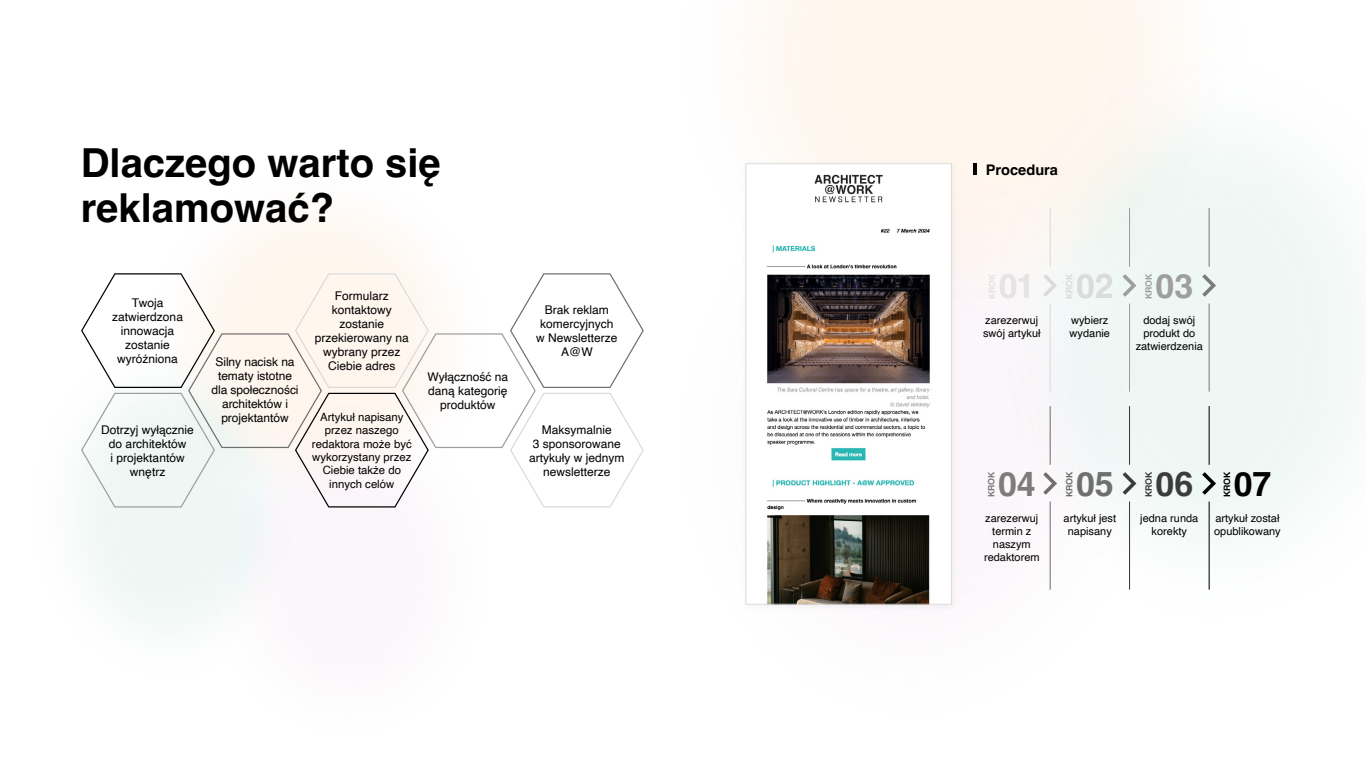
<style>
.page{position:relative;width:1366px;height:768px;background:#fff}
.page>*{position:absolute;margin:0;border:0;box-sizing:border-box;transform-origin:0 0}
.t1{font:700 40px/45px "Helvetica";color:#000}
.t2{font:700 34px "Helvetica";color:#e4e4e4}
.t3{font:700 34px "Helvetica";color:#dbdbdb}
.t4{font:700 34px "Helvetica";color:#9e9e9d}
.t5{font:700 34px "Helvetica";color:#7d7c7c}
.t6{font:700 34px "Helvetica";color:#706f6f}
.t7{font:700 34px "Helvetica";color:#3c3c3b}
.t8{font:700 34px "Helvetica";color:#000}
.t9{font:700 14.6px "Helvetica";color:#000}
.t10{font:12px/14px "Helvetica";color:#000;text-align:center}
.t11{font:11.4px/13.3px "Helvetica";color:#000;text-align:center}
.t12{font:11px/13px "Helvetica";color:#000;text-align:center}
.t13{font:700 8.8px "Helvetica";color:#e4e4e4}
.t14{font:700 8.8px "Helvetica";color:#dbdbdb}
.t15{font:700 8.8px "Helvetica";color:#9e9e9d}
.t16{font:700 8.8px "Helvetica";color:#7d7c7c}
.t17{font:700 8.8px "Helvetica";color:#706f6f}
.t18{font:700 8.8px "Helvetica";color:#3c3c3b}
.t19{font:700 8.8px "Helvetica";color:#000}
</style>
<div class="page">
<img style="left:767px;top:0;width:591px;height:590px">
<svg style="left:1043px;top:274px;width:14px;height:23px"></svg>
<hr style="left:1050px;top:208px;width:1px;height:59px;background:#dbdbdb">
<hr style="left:1050px;top:304px;width:1px;height:88px;background:#dbdbdb">
<svg style="left:1043px;top:472px;width:14px;height:23px"></svg>
<hr style="left:1050px;top:406px;width:1px;height:59px;background:#706f6f">
<hr style="left:1050px;top:502px;width:1px;height:88px;background:#706f6f">
<svg style="left:1123px;top:274px;width:13px;height:23px"></svg>
<hr style="left:1129px;top:208px;width:1px;height:59px;background:#9e9e9d">
<hr style="left:1129px;top:304px;width:1px;height:88px;background:#9e9e9d">
<svg style="left:1123px;top:472px;width:13px;height:23px"></svg>
<hr style="left:1129px;top:406px;width:1px;height:59px;background:#3c3c3b">
<hr style="left:1129px;top:502px;width:1px;height:88px;background:#3c3c3b">
<svg style="left:1202px;top:274px;width:14px;height:23px"></svg>
<svg style="left:1202px;top:472px;width:14px;height:23px"></svg>
<div style="left:741px;top:158px;width:218px;height:454px;background:#000;opacity:.05"></div>
<img style="left:748px;top:173px;width:202px;height:430px">
<div style="left:746px;top:163px;width:206px;height:442px;border:1px solid #dbdbdb"></div>
<svg style="left:974px;top:164px;width:3px;height:11px"></svg>
<hr style="left:1209px;top:208px;width:1px;height:59px;background:#7d7c7c">
<hr style="left:1209px;top:304px;width:1px;height:88px;background:#7d7c7c">
<hr style="left:1209px;top:406px;width:1px;height:59px;background:#000">
<hr style="left:1209px;top:502px;width:1px;height:88px;background:#000">
<svg style="left:80px;top:272px;width:564px;height:236px"></svg>
<h1 class="t1" style="left:81px;top:145px;width:362px">Dlaczego warto się reklamować?</h1>
<p class="t10" style="left:112px;top:296px;width:72px">Twoja zatwierdzona innowacja zostanie wyróżniona</p>
<p class="t10" style="left:101px;top:423px;width:94px">Dotrzyj wyłącznie do architektów<br>i projektantów wnętrz</p>
<p class="t10" style="left:211px;top:355px;width:89px">Silny nacisk na tematy istotne dla społeczności architektów i projektantów</p>
<p class="t10" style="left:315px;top:289px;width:95px">Formularz kontaktowy zostanie przekierowany na wybrany przez<br>Ciebie adres</p>
<p class="t11" style="left:312px;top:411px;width:101px">Artykuł napisany przez naszego redaktora może być wykorzystany przez<br>Ciebie także do innych celów</p>
<p class="t10" style="left:428px;top:370px;width:82px">Wyłączność na daną kategorię produktów</p>
<p class="t10" style="left:536px;top:303px;width:83px">Brak reklam komercyjnych w Newsletterze<br>A@W</p>
<p class="t10" style="left:529px;top:423px;width:97px">Maksymalnie<br>3 sponsorowane artykuły w jednym newsletterze</p>
<p class="t9" style="left:986px;top:161px;width:74px">Procedura</p>
<p class="t13" style="left:987px;top:299px;width:27px;rotate:-90deg">KROK</p>
<h2 class="t2" style="left:999px;top:265px;width:38px">01</h2>
<p class="t14" style="left:1064px;top:299px;width:27px;rotate:-90deg">KROK</p>
<h2 class="t3" style="left:1076px;top:265px;width:39px">02</h2>
<p class="t15" style="left:1143px;top:299px;width:27px;rotate:-90deg">KROK</p>
<h2 class="t4" style="left:1156px;top:265px;width:39px">03</h2>
<p class="t12" style="left:983px;top:314px;width:59px;text-align:left">zarezerwuj swój artykuł</p>
<p class="t12" style="left:1070px;top:314px;width:42px;text-align:left">wybierz wydanie</p>
<p class="t12" style="left:1136px;top:314px;width:69px">dodaj swój produkt do zatwierdzenia</p>
<p class="t16" style="left:986px;top:497px;width:27px;rotate:-90deg">KROK</p>
<h2 class="t5" style="left:998px;top:463px;width:39px">04</h2>
<p class="t17" style="left:1064px;top:497px;width:27px;rotate:-90deg">KROK</p>
<h2 class="t6" style="left:1076px;top:463px;width:39px">05</h2>
<p class="t18" style="left:1143px;top:497px;width:27px;rotate:-90deg">KROK</p>
<h2 class="t7" style="left:1155px;top:463px;width:39px">06</h2>
<p class="t19" style="left:1222px;top:497px;width:27px;rotate:-90deg">KROK</p>
<h2 class="t8" style="left:1234px;top:463px;width:39px">07</h2>
<p class="t12" style="left:1064px;top:512px;width:54px">artykuł jest napisany</p>
<p class="t12" style="left:1140px;top:512px;width:60px">jedna runda korekty</p>
<p class="t12" style="left:1214px;top:512px;width:68px;text-align:left">artykuł został opublikowany</p>
<p class="t12" style="left:984px;top:512px;width:57px">zarezerwuj termin z naszym redaktorem</p>
</div>
